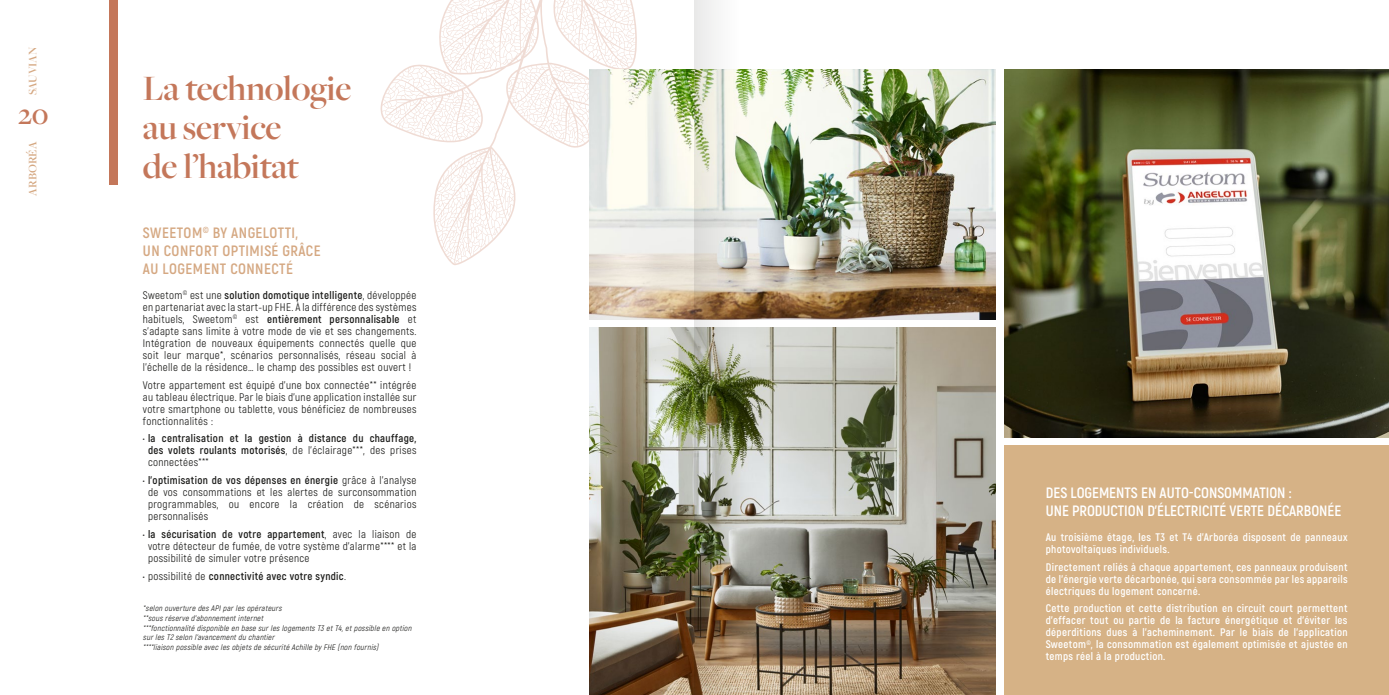
<style>
.page{position:relative;width:1389px;height:695px;background:#fff}
.page>*{position:absolute;margin:0;border:0;box-sizing:border-box;transform-origin:0 0}
.t1{font:600 37px/39px "Freight Big Pro";letter-spacing:-.01em;color:#c4775a}
.t2{font:600 30px "Freight Disp Pro";color:#c4775a}
.t3{font:700 15px/18px "Akrobat";color:#fff}
.t4{font:700 15px/18px "Akrobat";letter-spacing:.03em;color:#d5a882}
.t5{font:600 12px "Freight Disp Pro";color:#d5a882}
.t6{font:600 12px "Freight Big Pro";letter-spacing:-.02em;color:#d5a882}
.t7{font:11px/12px "Akrobat";letter-spacing:.03em;color:#1d1d1b;text-align:justify}
.t8{font:700 11px/12px "Akrobat";letter-spacing:.03em;color:#fff;text-align:justify}
.t9{font:700 11px/12px "Akrobat";letter-spacing:.03em;color:#1d1d1b;text-align:justify}
.t10{font:italic 8px/9.6px "Akrobat";color:#1d1d1b}
.s1{font-weight:700}
.s2{font-weight:400}
</style>
<div class="page">
<svg style="left:380px;top:0;width:257px;height:265px"></svg>
<img style="left:590px;top:327px;width:406px;height:367px">
<img style="left:1004px;top:69px;width:385px;height:368px">
<img style="left:590px;top:69px;width:406px;height:250px">
<div style="left:1004px;top:446px;width:385px;height:248px;background:#d6b286"></div>
<div style="left:109px;top:0;width:9px;height:184px;background:#c4775a"></div>
<img style="left:694px;top:0;width:45px;height:694px">
<p class="t6" style="left:25px;top:95px;width:50px;rotate:-90deg">SAUVIAN</p>
<h2 class="t2" style="left:18px;top:95px;width:32px">20</h2>
<p class="t5" style="left:25px;top:196px;width:56px;rotate:-90deg">ARBORÉA</p>
<h1 class="t1" style="left:143px;top:68px;width:210px">La technologie au service<br>de l’habitat</h1>
<h3 class="t4" style="left:143px;top:224px;width:179px">SWEETOM<sup>©</sup> BY ANGELOTTI,<br>UN CONFORT OPTIMISÉ GRÂCE<br>AU LOGEMENT CONNECTÉ</h3>
<p class="t7" style="left:143px;top:289px;width:275px">Sweetom<sup>©</sup> est une <span class="s1">solution domotique intelligente</span>, développée en partenariat avec la start-up FHE. À la différence des systèmes habituels, Sweetom<sup>©</sup> est <span class="s1">entièrement personnalisable</span> et s’adapte sans limite à votre mode de vie et ses changements.<br>Intégration de nouveaux équipements connectés quelle que soit leur marque*, scénarios personnalisés, réseau social à l’échelle de la résidence… le champ des possibles est ouvert !</p>
<p class="t7" style="left:143px;top:379px;width:275px">Votre appartement est équipé d’une box connectée** intégrée au tableau électrique. Par le biais d’une application installée sur votre smartphone ou tablette, vous bénéficiez de nombreuses fonctionnalités :</p>
<p class="t9" style="left:148px;top:432px;width:270px;text-indent:-5px"><span class="s2">•</span> la centralisation et la gestion à distance du chauffage, des volets roulants motorisés<span class="s2">, de l’éclairage***, des prises connectées***</span></p>
<p class="t7" style="left:148px;top:474px;width:270px;text-indent:-5px">• <span class="s1">l’optimisation de vos dépenses en énergie</span> grâce à l’analyse de vos consommations et les alertes de surconsommation programmables, ou encore la création de scénarios personnalisés</p>
<p class="t7" style="left:148px;top:528px;width:270px;text-indent:-5px">• <span class="s1">la sécurisation de votre appartement</span>, avec la liaison de votre détecteur de fumée, de votre système d’alarme**** et la possibilité de simuler votre présence</p>
<p class="t9" style="left:143px;top:569px;width:205px"><span class="s2">• possibilité de</span> connectivité avec votre syndic<span class="s2">.</span></p>
<p class="t10" style="left:143px;top:603px;width:272px">*selon ouverture des APIparles opérateurs<br>**sous réserve d’abonnementinternet<br>***fonctionnalité disponible en base surles logements T3 etT4,etpossible en option surles T2 selon l’avancementdu chantier<br>****liaison possible avec les objets de sécurité Achille by FHE (non fournis)</p>
<h3 class="t3" style="left:1046px;top:483px;width:297px">DES LOGEMENTS EN AUTO-CONSOMMATION :<br>UNE PRODUCTION D’ÉLECTRICITÉ VERTE DÉCARBONÉE</h3>
<p class="t8" style="left:1046px;top:531px;width:303px">Au troisième étage, les T3 et T4 d’Arboréa disposent de panneaux photovoltaïques individuels.</p>
<p class="t8" style="left:1046px;top:560px;width:303px">Directement reliés à chaque appartement, ces panneaux produisent de l’énergie verte décarbonée, qui sera consommée par les appareils électriques du logement concerné.</p>
<p class="t8" style="left:1046px;top:602px;width:303px">Cette production et cette distribution en circuit court permettent d’effacer tout ou partie de la facture énergétique et d’éviter les déperditions dues à l’acheminement. Par le biais de l’application Sweetom<sup>©</sup>, la consommation est également optimisée et ajustée en temps réel à la production.</p>
</div>
